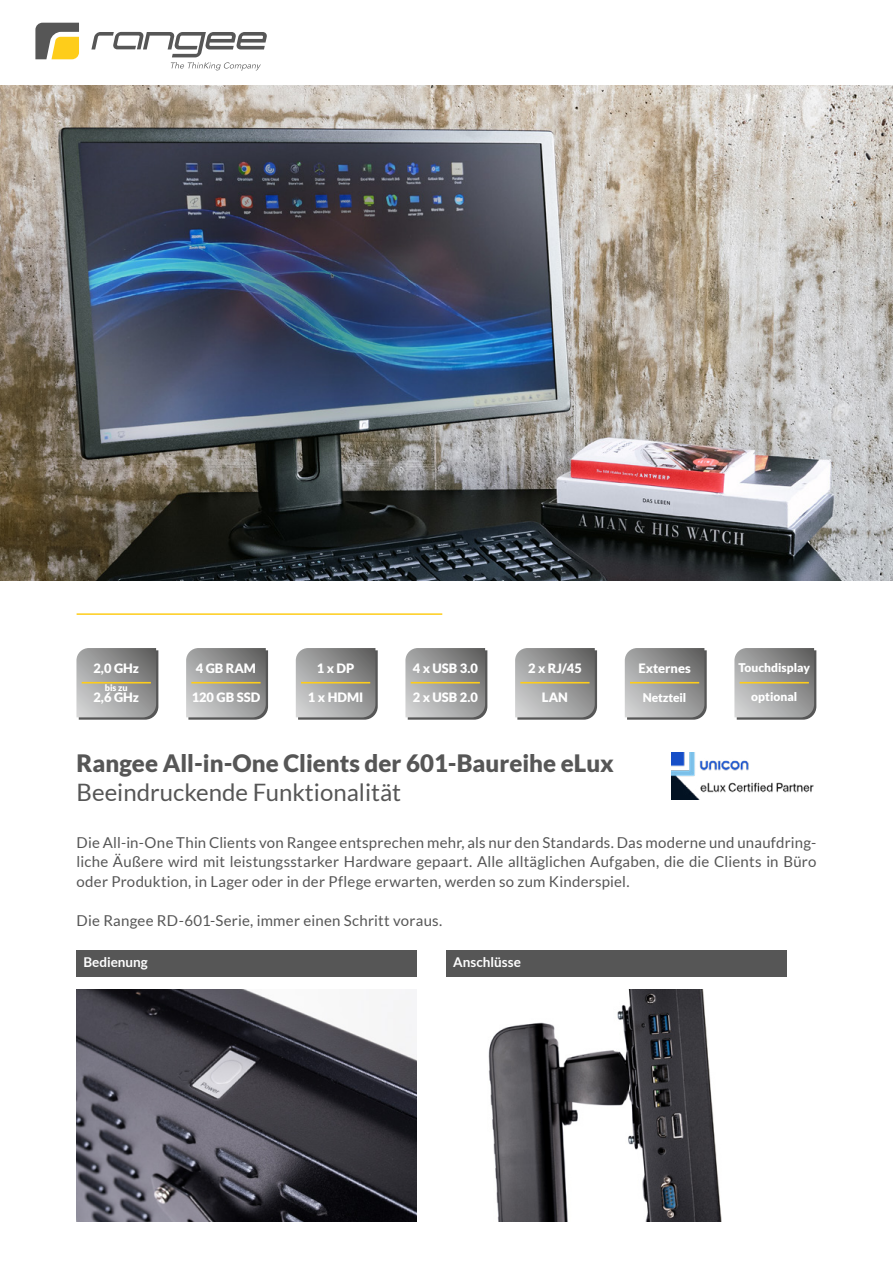
<style>
.page{position:relative;width:893px;height:1263px;background:#fff}
.page>*{position:absolute;margin:0;border:0;box-sizing:border-box;transform-origin:0 0}
.t1{font:900 24px "Lato";color:#565656}
.t2{font:24px "Lato";color:#565656}
.t3{font:15px/19.5px "Lato";letter-spacing:.015em;color:#565656;text-align:justify}
.t4{font:700 13.5px "Lato";color:#fff}
.t5{font:900 12.9px "Lato";color:#fff}
.t6{font:900 12px "Lato";color:#fff}
.t7{font:900 9px "Lato";color:#fff}
</style>
<div class="page">
<svg style="left:296px;top:648px;width:82px;height:72px;background:#9a9a99"></svg>
<hr style="left:301px;top:682px;width:69px;height:1px;background:#fecd1a">
<svg style="left:186px;top:648px;width:82px;height:72px;background:#9a9a99"></svg>
<hr style="left:191px;top:682px;width:70px;height:1px;background:#fecd1a">
<svg style="left:515px;top:648px;width:82px;height:72px;background:#9a9a99"></svg>
<hr style="left:520px;top:682px;width:70px;height:1px;background:#fecd1a">
<svg style="left:405px;top:648px;width:82px;height:72px;background:#9b9b9a"></svg>
<hr style="left:411px;top:682px;width:69px;height:1px;background:#fecd1a">
<svg style="left:76px;top:648px;width:82px;height:72px;background:#9b9b9a"></svg>
<hr style="left:82px;top:682px;width:69px;height:1px;background:#fecd1a">
<svg style="left:35px;top:23px;width:44px;height:36px;background:#ac9b5e"></svg>
<svg style="left:91px;top:32px;width:176px;height:39px"></svg>
<hr style="left:77px;top:613px;width:365px;height:2px;background:#fecd1a">
<svg style="left:625px;top:648px;width:82px;height:72px;background:#9a9a99"></svg>
<hr style="left:630px;top:682px;width:69px;height:1px;background:#fecd1a">
<svg style="left:734px;top:648px;width:82px;height:72px;background:#9b9b9a"></svg>
<hr style="left:740px;top:682px;width:69px;height:1px;background:#fecd1a">
<img style="left:0;top:85px;width:893px;height:495px">
<img style="left:77px;top:990px;width:340px;height:231px">
<img style="left:488px;top:990px;width:234px;height:231px">
<div style="left:76px;top:950px;width:341px;height:26px;background:#565656"></div>
<div style="left:446px;top:950px;width:340px;height:26px;background:#565656"></div>
<img style="left:671px;top:753px;width:143px;height:47px">
<p class="t5" style="left:94px;top:661px;width:47px">2,0 GHz</p>
<p class="t5" style="left:94px;top:690px;width:47px">2,6 GHz</p>
<p class="t7" style="left:105px;top:682px;width:24px">bis zu</p>
<p class="t5" style="left:196px;top:661px;width:62px">4 GB RAM</p>
<p class="t5" style="left:192px;top:690px;width:70px">120 GB SSD</p>
<p class="t5" style="left:317px;top:661px;width:39px">1 x DP</p>
<p class="t5" style="left:308px;top:690px;width:57px">1 x HDMI</p>
<p class="t5" style="left:413px;top:661px;width:67px">4 x USB 3.0</p>
<p class="t5" style="left:413px;top:690px;width:67px">2 x USB 2.0</p>
<p class="t5" style="left:528px;top:661px;width:55px">2 x RJ/45</p>
<p class="t5" style="left:542px;top:690px;width:27px">LAN</p>
<p class="t5" style="left:638px;top:661px;width:54px">Externes</p>
<p class="t6" style="left:643px;top:690px;width:45px">Netzteil</p>
<p class="t6" style="left:738px;top:661px;width:73px">Touchdisplay</p>
<p class="t6" style="left:751px;top:690px;width:47px">optional</p>
<h1 class="t1" style="left:77px;top:749px;width:539px">Rangee All-in-One Clients der 601-Baureihe eLux</h1>
<h1 class="t2" style="left:77px;top:779px;width:326px">Beeindruckende Funktionalität</h1>
<p class="t3" style="left:77px;top:832px;width:741px">Die All-in-One Thin Clients von Rangee entsprechen mehr, als nur den Standards. Das moderne und unaufdring&shy;liche Äußere wird mit leistungsstarker Hardware gepaart. Alle alltäglichen Aufgaben, die die Clients in Büro oder Produktion, in Lager oder in der Pflege erwarten, werden so zum Kinderspiel.</p>
<p class="t3" style="left:77px;top:910px;width:367px">Die Rangee RD-601-Serie, immer einen Schritt voraus.</p>
<p class="t4" style="left:83px;top:955px;width:66px">Bedienung</p>
<p class="t4" style="left:453px;top:955px;width:69px">Anschlüsse</p>
</div>
